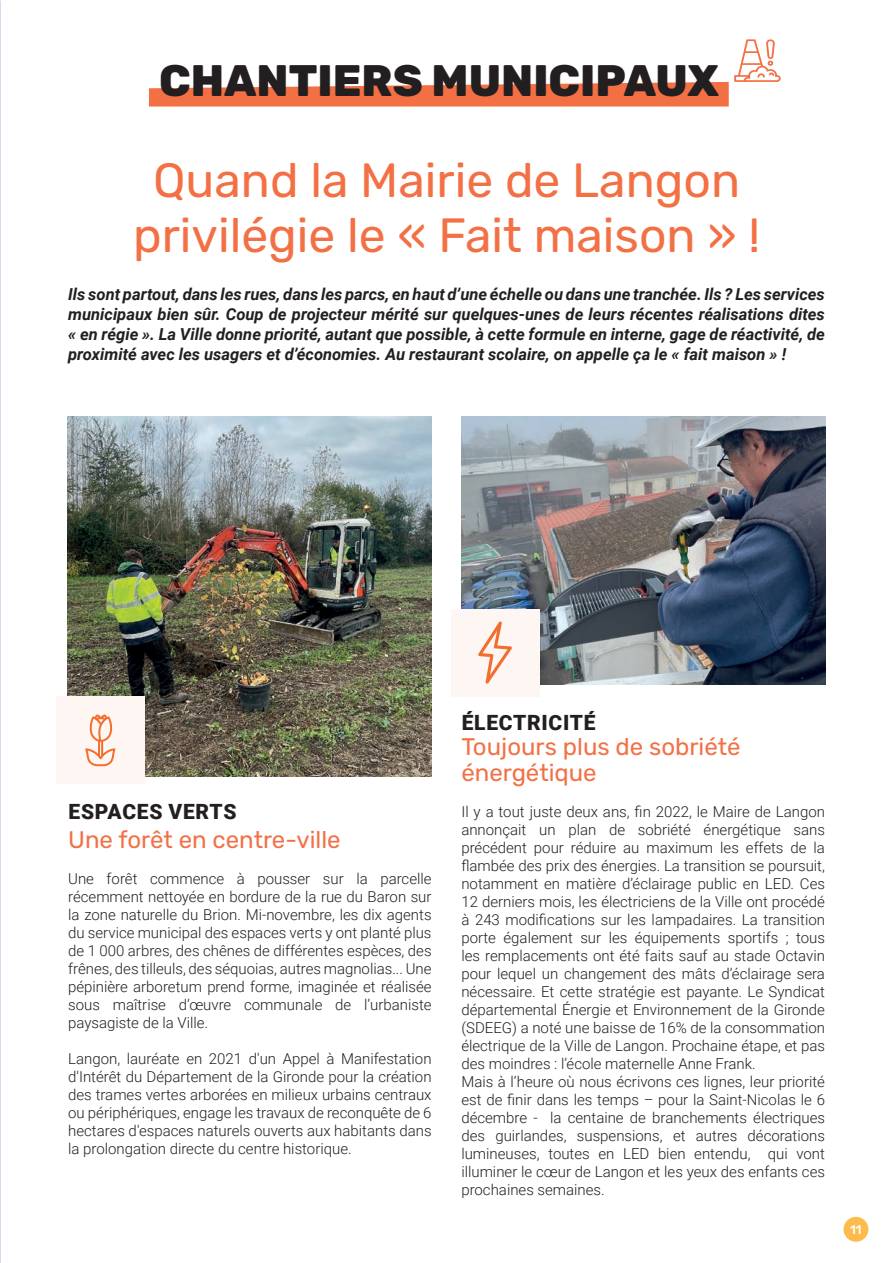
<style>
.page{position:relative;width:893px;height:1263px;background:#fff}
.page>*{position:absolute;margin:0;border:0;box-sizing:border-box;transform-origin:0 0}
.t1{font:48px/55.5px "Rubik";color:#f37045;text-align:center}
.t2{font:800 44.1px "Rubik";color:#231f20}
.t3{font:24px/25.5px "Rubik";color:#f37045}
.t4{font:900 21px "Roboto";letter-spacing:.035em;color:#231f20}
.t5{font:italic 700 16.5px/19.8px "Roboto";color:#231f20;text-align:justify}
.t6{font:300 15px/18px "Roboto";color:#231f20;text-align:justify}
.t7{font:500 12.6px "Rubik";color:#fff}
</style>
<div class="page">
<img style="left:461px;top:417px;width:364px;height:268px">
<img style="left:68px;top:417px;width:364px;height:359px">
<svg style="left:149px;top:39px;width:632px;height:68px"></svg>
<div style="left:56px;top:696px;width:89px;height:88px;background:#fef6f2"></div>
<div style="left:451px;top:609px;width:88px;height:87px;background:#fef6f2"></div>
<svg style="left:85px;top:714px;width:30px;height:52px"></svg>
<svg style="left:478px;top:621px;width:34px;height:63px"></svg>
<div style="left:843px;top:1217px;width:25px;height:25px;background:#fdbb4b;border-radius:50%"></div>
<h2 class="t2" style="left:159px;top:55px;width:562px">CHANTIERS MUNICIPAUX</h2>
<h1 class="t1" style="left:133px;top:154px;width:629px">Quand la Mairie de Langon privilégie le « Fait maison » !</h1>
<p class="t5" style="left:68px;top:284px;width:758px">Ils sont partout, dans les rues, dans les parcs, en haut d’une échelle ou dans une tranchée. Ils ? Les services municipaux bien sûr. Coup de projecteur mérité sur quelques-unes de leurs récentes réalisations dites « en régie ». La Ville donne priorité, autant que possible, à cette formule en interne, gage de réactivité, de proximité avec les usagers et d’économies. Au restaurant scolaire, on appelle ça le « fait maison » !</p>
<h3 class="t4" style="left:69px;top:797px;width:169px">ESPACES VERTS</h3>
<h3 class="t3" style="left:68px;top:828px;width:274px">Une forêt en centre-ville</h3>
<p class="t6" style="left:68px;top:869px;width:365px">Une forêt commence à pousser sur la parcelle récemment nettoyée en bordure de la rue du Baron sur la zone naturelle du Brion. Mi-novembre, les dix agents du service municipal des espaces verts y ont planté plus de 1 000 arbres, des chênes de différentes espèces, des frênes, des tilleuls, des séquoias, autres magnolias... Une pépinière arboretum prend forme, imaginée et réalisée sous maîtrise d’œuvre communale de l’urbaniste paysagiste de la Ville.</p>
<p class="t6" style="left:68px;top:1049px;width:365px">Langon, lauréate en 2021 d'un Appel à Manifestation d'Intérêt du Département de la Gironde pour la création des trames vertes arborées en milieux urbains centraux ou périphériques, engage les travaux de reconquête de 6 hectares d'espaces naturels ouverts aux habitants dans la prolongation directe du centre historique.</p>
<h3 class="t4" style="left:462px;top:708px;width:135px">ÉLECTRICITÉ</h3>
<h3 class="t3" style="left:461px;top:735px;width:281px">Toujours plus de sobriété énergétique</h3>
<p class="t6" style="left:461px;top:802px;width:365px;text-align:left">Il y a tout juste deux ans, fin 2022, le Maire de Langon annonçait un plan de sobriété énergétique sans précédent pour réduire au maximum les effets de la flambée des prix des énergies. La transition se poursuit, notamment en matière d’éclairage public en LED. Ces 12 derniers mois, les électriciens de la Ville ont procédé à 243 modifications sur les lampadaires. La transition porte également sur les équipements sportifs ; tous les remplacements ont été faits sauf au stade Octavin pour lequel un changement des mâts d’éclairage sera nécessaire. Et cette stratégie est payante. Le Syndicat départemental Énergie et Environnement de la Gironde (SDEEG) a noté une baisse de 16% de la consommation électrique de la Ville de Langon. Prochaine étape, et pas des moindres : l’école maternelle Anne Frank.<br>Mais à l’heure où nous écrivons ces lignes, leur priorité est de finir dans les temps – pour la Saint-Nicolas le 6 décembre - la centaine de branchements électriques des guirlandes, suspensions, et autres décorations lumineuses, toutes en LED bien entendu, qui vont illuminer le cœur de Langon et les yeux des enfants ces prochaines semaines.</p>
<p class="t7" style="left:850px;top:1220px;width:13px">11</p>
</div>
